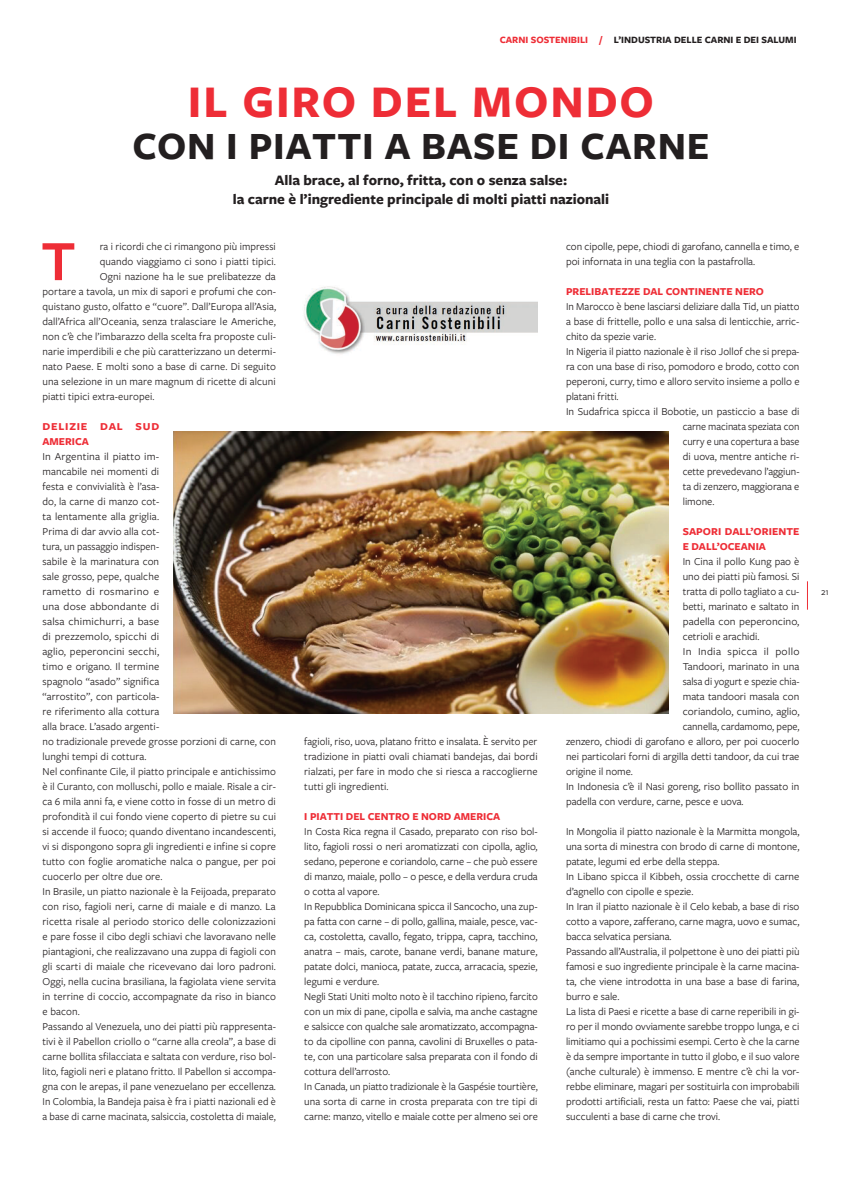
<style>
.page{position:relative;width:842px;height:1191px;background:#fff}
.page>*{position:absolute;margin:0;border:0;box-sizing:border-box;transform-origin:0 0}
.t1{font:600 59px "Freight Sans Pro";color:#ee2d36}
.t2{font:700 47px "Freight Sans Pro";letter-spacing:.04em;color:#ee2d36}
.t3{font:700 40px "Freight Sans Pro";letter-spacing:.02em;color:#231f20}
.t4{font:700 15px/19px "Freight Sans Pro";color:#231f20;text-align:center}
.t5{font:11px/15px "Freight Sans Pro";color:#231f20}
.t6{font:11px/15px "Freight Sans Pro";color:#231f20;scale:1.04 1}
.t7{font:700 11px/15px "Freight Sans Pro";color:#ee2d36}
.t8{font:11px "Freight Sans Pro";color:#231f20;scale:.95 1}
.t9{font:700 11px/15px "Freight Sans Pro";letter-spacing:.065em;color:#ee2d36;scale:1.05 1}
.t10{font:11px "Freight Sans Pro";letter-spacing:.025em;color:#231f20;scale:1.05 1}
.t11{font:700 10px "Freight Sans Pro";color:#231f20}
.t12{font:700 10px "Freight Sans Pro";color:#ee2d36}
.t13{font:10px "Freight Sans Pro";color:#231f20}
</style>
<div class="page">
<svg style="left:807px;top:581px;width:1px;height:28px"></svg>
<img style="left:173px;top:431px;width:496px;height:282px">
<img style="left:304px;top:286px;width:234px;height:68px">
<p class="t12" style="left:500px;top:33px;width:104px">CARNI SOSTENIBILI /</p>
<p class="t11" style="left:614px;top:33px;width:184px">L’INDUSTRIA DELLE CARNI E DEI SALUMI</p>
<h2 class="t2" style="left:188px;top:69px;width:468px">IL GIRO DEL MONDO</h2>
<h3 class="t3" style="left:132px;top:118px;width:579px">CON I PIATTI A BASE DI CARNE</h3>
<h3 class="t4" style="left:233px;top:170px;width:378px">Alla brace, al forno, fritta, con o senza salse:<br>la carne è l’ingrediente principale di molti piatti nazionali</h3>
<h1 class="t1" style="left:41px;top:221px;width:36px">T</h1>
<p class="t5" style="left:100px;top:239px;width:178px">ra i ricordi che ci rimangono più impressi</p>
<p class="t5" style="left:100px;top:254px;width:178px">quando viaggiamo ci sono i piatti tipici.</p>
<p class="t5" style="left:100px;top:269px;width:178px">Ogni nazione ha le sue prelibatezze da</p>
<p class="t5" style="left:43px;top:284px;width:235px">portare a tavola, un mix di sapori e profumi che con-</p>
<p class="t5" style="left:43px;top:299px;width:235px">quistano gusto, olfatto e “cuore”. Dall’Europa all’Asia,</p>
<p class="t5" style="left:43px;top:314px;width:235px">dall’Africa all’Oceania, senza tralasciare le Americhe,</p>
<p class="t5" style="left:43px;top:329px;width:235px">non c’è che l’imbarazzo della scelta fra proposte culi-</p>
<p class="t5" style="left:43px;top:344px;width:235px">narie imperdibili e che più caratterizzano un determi-</p>
<p class="t5" style="left:43px;top:359px;width:235px">nato Paese. E molti sono a base di carne. Di seguito</p>
<p class="t5" style="left:43px;top:374px;width:235px">una selezione in un mare magnum di ricette di alcuni</p>
<p class="t5" style="left:43px;top:389px;width:114px">piatti tipici extra-europei.</p>
<p class="t9" style="left:43px;top:419px;width:113px">DELIZIE DAL SUD<br>AMERICA</p>
<p class="t6" style="left:43px;top:449px;width:226px">In Argentina il piatto im-<br>mancabile nei momenti di<br>festa e convivialità è l’asa-<br>do, la carne di manzo cot-<br>ta lentamente alla griglia.<br>Prima di dar avvio alla cot-<br>tura, un passaggio indispen-<br>sabile è la marinatura con<br>sale grosso, pepe, qualche<br>rametto di rosmarino e<br>una dose abbondante di<br>salsa chimichurri, a base<br>di prezzemolo, spicchi di<br>aglio, peperoncini secchi,<br>timo e origano. Il termine<br>spagnolo “asado” significa<br>“arrostito”, con particola-<br>re riferimento alla cottura<br>alla brace. L’asado argenti-<br>no tradizionale prevede grosse porzioni di carne, con lunghi tempi di cottura.<br>Nel confinante Cile, il piatto principale e antichissimo è il Curanto, con molluschi, pollo e maiale. Risale a cir&shy;ca 6 mila anni fa, e viene cotto in fosse di un metro di profondità il cui fondo viene coperto di pietre su cui si accende il fuoco; quando diventano incandescenti, vi si dispongono sopra gli ingredienti e infine si copre tutto con foglie aromatiche nalca o pangue, per poi cuocerlo per oltre due ore.<br>In Brasile, un piatto nazionale è la Feijoada, preparato con riso, fagioli neri, carne di maiale e di manzo. La ricetta risale al periodo storico delle colonizzazioni e pare fosse il cibo degli schiavi che lavoravano nelle piantagioni, che realizzavano una zuppa di fagioli con gli scarti di maiale che ricevevano dai loro padroni.<br>Oggi, nella cucina brasiliana, la fagiolata viene servita in terrine di coccio, accompagnate da riso in bianco e bacon.<br>Passando al Venezuela, uno dei piatti più rappresenta&shy;tivi è il Pabellon criollo o “carne alla creola”, a base di carne bollita sfilacciata e saltata con verdure, riso bol&shy;lito, fagioli neri e platano fritto. Il Pabellon si accompa&shy;gna con le arepas, il pane venezuelano per eccellenza.<br>In Colombia, la Bandeja paisa è fra i piatti nazionali ed è a base di carne macinata, salsiccia, costoletta di maiale,</p>
<p class="t5" style="left:304px;top:734px;width:235px;text-align:justify">fagioli, riso, uova, platano fritto e insalata. È servito per tradizione in piatti ovali chiamati bandejas, dai bordi rialzati, per fare in modo che si riesca a raccoglierne tutti gli ingredienti.</p>
<p class="t7" style="left:304px;top:809px;width:197px">I PIATTI DEL CENTRO E NORD AMERICA</p>
<p class="t5" style="left:304px;top:824px;width:235px">In Costa Rica regna il Casado, preparato con riso bol&shy;lito, fagioli rossi o neri aromatizzati con cipolla, aglio, sedano, peperone e coriandolo, carne – che può essere di manzo, maiale, pollo – o pesce, e della verdura cruda o cotta al vapore.<br>In Repubblica Dominicana spicca il Sancocho, una zup&shy;pa fatta con carne – di pollo, gallina, maiale, pesce, vac&shy;ca, costoletta, cavallo, fegato, trippa, capra, tacchino, anatra – mais, carote, banane verdi, banane mature, patate dolci, manioca, patate, zucca, arracacia, spezie, legumi e verdure.<br>Negli Stati Uniti molto noto è il tacchino ripieno, farcito con un mix di pane, cipolla e salvia, ma anche castagne e salsicce con qualche sale aromatizzato, accompagna&shy;to da cipolline con panna, cavolini di Bruxelles o pata&shy;te, con una particolare salsa preparata con il fondo di cottura dell’arrosto.<br>In Canada, un piatto tradizionale è la Gaspésie tourtière, una sorta di carne in crosta preparata con tre tipi di carne: manzo, vitello e maiale cotte per almeno sei ore</p>
<p class="t5" style="left:566px;top:239px;width:235px">con cipolle, pepe, chiodi di garofano, cannella e timo, e poi infornata in una teglia con la pastafrolla.</p>
<p class="t7" style="left:566px;top:284px;width:199px">PRELIBATEZZE DAL CONTINENTE NERO</p>
<p class="t5" style="left:566px;top:299px;width:235px">In Marocco è bene lasciarsi deliziare dalla Tid, un piatto</p>
<p class="t5" style="left:566px;top:314px;width:235px">a base di frittelle, pollo e una salsa di lenticchie, arric-</p>
<p class="t5" style="left:566px;top:329px;width:92px">chito da spezie varie.</p>
<p class="t5" style="left:566px;top:344px;width:235px">In Nigeria il piatto nazionale è il riso Jollof che si prepa-</p>
<p class="t5" style="left:566px;top:359px;width:235px">ra con una base di riso, pomodoro e brodo, cotto con</p>
<p class="t5" style="left:566px;top:374px;width:235px">peperoni, curry, timo e alloro servito insieme a pollo e</p>
<p class="t5" style="left:566px;top:389px;width:54px">platani fritti.</p>
<p class="t5" style="left:566px;top:404px;width:235px">In Sudafrica spicca il Bobotie, un pasticcio a base di</p>
<p class="t5" style="left:683px;top:419px;width:118px">carne macinata speziata con</p>
<p class="t8" style="left:683px;top:434px;width:124px">curry e una copertura a base</p>
<p class="t5" style="left:683px;top:449px;width:118px">di uova, mentre antiche ri-</p>
<p class="t5" style="left:683px;top:464px;width:118px">cette prevedevano l’aggiun-</p>
<p class="t5" style="left:683px;top:479px;width:118px">ta di zenzero, maggiorana e</p>
<p class="t5" style="left:683px;top:494px;width:33px">limone.</p>
<p class="t7" style="left:683px;top:524px;width:118px">SAPORI DALL’ORIENTE<br>E DALL’OCEANIA</p>
<p class="t5" style="left:683px;top:554px;width:118px">In Cina il pollo Kung pao è</p>
<p class="t5" style="left:683px;top:569px;width:118px">uno dei piatti più famosi. Si</p>
<p class="t5" style="left:683px;top:584px;width:118px">tratta di pollo tagliato a cu-</p>
<p class="t5" style="left:683px;top:599px;width:118px">betti, marinato e saltato in</p>
<p class="t6" style="left:683px;top:614px;width:114px">padella con peperoncino,</p>
<p class="t5" style="left:683px;top:629px;width:78px">cetrioli e arachidi.</p>
<p class="t10" style="left:683px;top:644px;width:113px">In India spicca il pollo</p>
<p class="t5" style="left:683px;top:659px;width:118px">Tandoori, marinato in una</p>
<p class="t5" style="left:683px;top:674px;width:118px">salsa di yogurt e spezie chia-</p>
<p class="t5" style="left:683px;top:689px;width:118px">mata tandoori masala con</p>
<p class="t5" style="left:683px;top:704px;width:118px">coriandolo, cumino, aglio,</p>
<p class="t5" style="left:683px;top:719px;width:118px">cannella, cardamomo, pepe,</p>
<p class="t5" style="left:566px;top:734px;width:235px">zenzero, chiodi di garofano e alloro, per poi cuocerlo</p>
<p class="t5" style="left:566px;top:749px;width:235px">nei particolari forni di argilla detti tandoor, da cui trae</p>
<p class="t5" style="left:566px;top:764px;width:68px">origine il nome.</p>
<p class="t5" style="left:566px;top:779px;width:235px">In Indonesia c’è il Nasi goreng, riso bollito passato in</p>
<p class="t5" style="left:566px;top:794px;width:179px">padella con verdure, carne, pesce e uova.</p>
<p class="t5" style="left:566px;top:824px;width:235px">In Mongolia il piatto nazionale è la Marmitta mongola, una sorta di minestra con brodo di carne di montone, patate, legumi ed erbe della steppa.<br>In Libano spicca il Kibbeh, ossia crocchette di carne d’agnello con cipolle e spezie.<br>In Iran il piatto nazionale è il Celo kebab, a base di riso cotto a vapore, zafferano, carne magra, uovo e sumac, bacca selvatica persiana.<br>Passando all’Australia, il polpettone è uno dei piatti più famosi e suo ingrediente principale è la carne macina&shy;ta, che viene introdotta in una base a base di farina, burro e sale.<br>La lista di Paesi e ricette a base di carne reperibili in gi&shy;ro per il mondo ovviamente sarebbe troppo lunga, e ci limitiamo qui a pochissimi esempi. Certo è che la carne è da sempre importante in tutto il globo, e il suo valore (anche culturale) è immenso. E mentre c’è chi la vor&shy;rebbe eliminare, magari per sostituirla con improbabili prodotti artificiali, resta un fatto: Paese che vai, piatti succulenti a base di carne che trovi.</p>
<p class="t13" style="left:821px;top:585px;width:9px">21</p>
</div>
